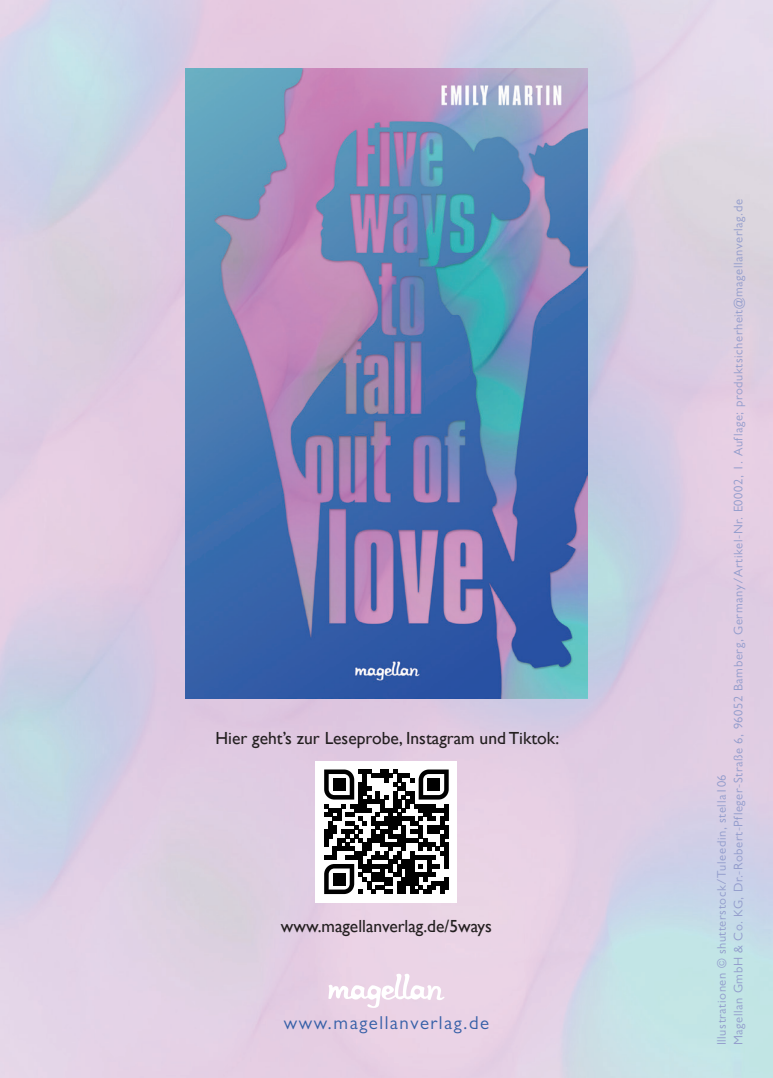
<style>
.page{position:relative;width:773px;height:1078px;background:#fff}
.page>*{position:absolute;margin:0;border:0;box-sizing:border-box;transform-origin:0 0}
.t1{font:18.75px "Gill Sans MT Std";letter-spacing:.08em;color:#355fa7}
.t2{font:17.5px "Gill Sans";color:#231f20}
.t3{font:12.5px "Gill Sans MT Std";letter-spacing:.05em;color:#929ccc}
</style>
<div class="page">
<img style="left:0;top:0;width:772px;height:1077px">
<img style="left:186px;top:69px;width:401px;height:629px">
<svg style="left:328px;top:973px;width:116px;height:34px"></svg>
<div style="left:315px;top:760px;width:142px;height:142px;background:#fff"></div>
<svg style="left:324px;top:769px;width:124px;height:124px"></svg>
<div style="left:333px;top:778px;width:12px;height:12px;background:#000"></div>
<div style="left:427px;top:778px;width:13px;height:12px;background:#000"></div>
<div style="left:333px;top:872px;width:12px;height:13px;background:#000"></div>
<h2 class="t2" style="left:215px;top:727px;width:345px">Hier geht’s zur Leseprobe, Instagram und Tiktok:</h2>
<h2 class="t2" style="left:281px;top:915px;width:212px">www.magellanverlag.de/5ways</h2>
<h1 class="t1" style="left:284px;top:1012px;width:207px">www.magellanverlag.de</h1>
<p class="t3" style="left:731px;top:1045px;width:847px;rotate:-90deg">Magellan GmbH &amp; Co. KG, Dr.-Robert-Pfleger-Straße 6, 96052 Bamberg, Germany/Artikel-Nr. E0002, 1. Auflage; produktsicherheit@magellanverlag.de</p>
<p class="t3" style="left:714px;top:1045px;width:272px;rotate:-90deg">Illustrationen © shutterstock/Tuleedin, stella106</p>
</div>
